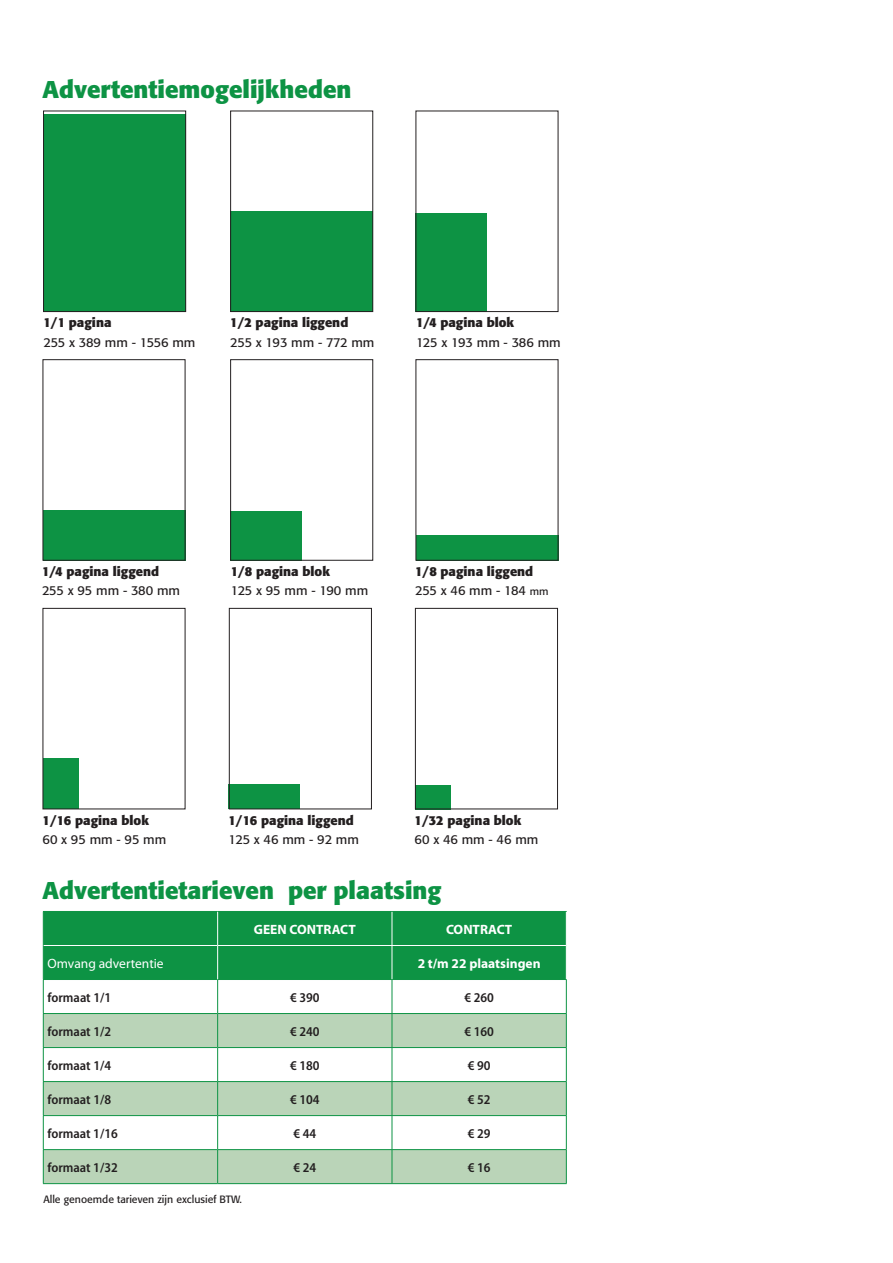
<style>
.page{position:relative;width:893px;height:1263px;background:#fff}
.page>*{position:absolute;margin:0;border:0;box-sizing:border-box;transform-origin:0 0}
.t1{font:700 24px "Formata";color:#0d9344}
.t2{font:600 semi-condensed 13.5px "Myriad Pro";color:#231f20}
.t3{font:700 13.5px "Myriad Pro";color:#fff}
.t4{font:13.5px "Myriad Pro";color:#fff}
.t5{font:700 12.9px/19px "Formata";color:#231f20}
.t6{font:12.9px "Formata";color:#231f20}
.t7{font:12.9px "Formata";letter-spacing:-.02em;color:#231f20}
.t8{font:10.5px "Formata";color:#231f20}
.s1{font-weight:400}
.s2{font-weight:400;font-size:10.5px}
</style>
<div class="page">
<div style="left:416px;top:213px;width:71px;height:99px;background:#0d9344"></div>
<div style="left:415px;top:111px;width:143px;height:201px;border:1px solid #231f20"></div>
<div style="left:231px;top:211px;width:142px;height:101px;background:#0d9344"></div>
<div style="left:230px;top:111px;width:143px;height:201px;border:1px solid #231f20"></div>
<div style="left:44px;top:115px;width:142px;height:197px;background:#0d9344"></div>
<div style="left:43px;top:111px;width:143px;height:201px;border:1px solid #231f20"></div>
<div style="left:43px;top:510px;width:142px;height:50px;background:#0d9344"></div>
<div style="left:43px;top:359px;width:142px;height:202px;border:1px solid #231f20"></div>
<div style="left:416px;top:535px;width:142px;height:25px;background:#0d9344"></div>
<div style="left:415px;top:359px;width:143px;height:202px;border:1px solid #231f20"></div>
<div style="left:231px;top:511px;width:71px;height:49px;background:#0d9344"></div>
<div style="left:230px;top:359px;width:143px;height:202px;border:1px solid #231f20"></div>
<div style="left:415px;top:785px;width:36px;height:24px;background:#0d9344"></div>
<div style="left:415px;top:608px;width:143px;height:201px;border:1px solid #231f20"></div>
<div style="left:43px;top:759px;width:35px;height:50px;background:#0d9344"></div>
<div style="left:229px;top:784px;width:71px;height:25px;background:#0d9344"></div>
<div style="left:229px;top:608px;width:143px;height:201px;border:1px solid #231f20"></div>
<div style="left:44px;top:912px;width:522px;height:67px;background:#0d9344"></div>
<div style="left:44px;top:1014px;width:522px;height:169px;background:#bad4b8"></div>
<svg style="left:44px;top:1048px;width:522px;height:101px"></svg>
<hr style="left:43px;top:912px;width:1px;height:33px;background:#0d9344">
<hr style="left:43px;top:945px;width:1px;height:34px;background:#0d9344">
<hr style="left:43px;top:911px;width:175px;height:1px;background:#0d9344">
<hr style="left:218px;top:911px;width:174px;height:1px;background:#0d9344">
<hr style="left:392px;top:911px;width:175px;height:1px;background:#0d9344">
<hr style="left:43px;top:980px;width:1px;height:33px;background:#0d9344">
<hr style="left:43px;top:979px;width:175px;height:1px;background:#0d9344">
<hr style="left:217px;top:980px;width:1px;height:33px;background:#0d9344">
<hr style="left:218px;top:979px;width:174px;height:1px;background:#0d9344">
<hr style="left:392px;top:979px;width:175px;height:1px;background:#0d9344">
<hr style="left:392px;top:980px;width:1px;height:33px;background:#0d9344">
<hr style="left:566px;top:980px;width:1px;height:33px;background:#0d9344">
<hr style="left:43px;top:1014px;width:1px;height:33px;background:#0d9344">
<hr style="left:43px;top:1013px;width:175px;height:1px;background:#0d9344">
<hr style="left:217px;top:1014px;width:1px;height:33px;background:#0d9344">
<hr style="left:218px;top:1013px;width:174px;height:1px;background:#0d9344">
<hr style="left:392px;top:1013px;width:175px;height:1px;background:#0d9344">
<hr style="left:392px;top:1014px;width:1px;height:33px;background:#0d9344">
<hr style="left:566px;top:1014px;width:1px;height:33px;background:#0d9344">
<hr style="left:43px;top:1048px;width:1px;height:33px;background:#0d9344">
<hr style="left:43px;top:1047px;width:175px;height:1px;background:#0d9344">
<hr style="left:217px;top:1048px;width:1px;height:33px;background:#0d9344">
<hr style="left:218px;top:1047px;width:174px;height:1px;background:#0d9344">
<hr style="left:392px;top:1047px;width:175px;height:1px;background:#0d9344">
<hr style="left:392px;top:1048px;width:1px;height:33px;background:#0d9344">
<hr style="left:566px;top:1048px;width:1px;height:33px;background:#0d9344">
<hr style="left:43px;top:1082px;width:1px;height:33px;background:#0d9344">
<hr style="left:43px;top:1081px;width:175px;height:1px;background:#0d9344">
<hr style="left:217px;top:1082px;width:1px;height:33px;background:#0d9344">
<hr style="left:218px;top:1081px;width:174px;height:1px;background:#0d9344">
<hr style="left:392px;top:1081px;width:175px;height:1px;background:#0d9344">
<hr style="left:392px;top:1082px;width:1px;height:33px;background:#0d9344">
<hr style="left:566px;top:1082px;width:1px;height:33px;background:#0d9344">
<hr style="left:43px;top:1116px;width:1px;height:33px;background:#0d9344">
<hr style="left:43px;top:1115px;width:175px;height:1px;background:#0d9344">
<hr style="left:217px;top:1116px;width:1px;height:33px;background:#0d9344">
<hr style="left:218px;top:1115px;width:174px;height:1px;background:#0d9344">
<hr style="left:392px;top:1115px;width:175px;height:1px;background:#0d9344">
<hr style="left:392px;top:1116px;width:1px;height:33px;background:#0d9344">
<hr style="left:566px;top:1116px;width:1px;height:33px;background:#0d9344">
<hr style="left:43px;top:1150px;width:1px;height:33px;background:#0d9344">
<hr style="left:43px;top:1149px;width:175px;height:1px;background:#0d9344">
<hr style="left:43px;top:1183px;width:175px;height:1px;background:#0d9344">
<hr style="left:217px;top:1150px;width:1px;height:33px;background:#0d9344">
<hr style="left:218px;top:1149px;width:174px;height:1px;background:#0d9344">
<hr style="left:218px;top:1183px;width:174px;height:1px;background:#0d9344">
<hr style="left:392px;top:1150px;width:1px;height:33px;background:#0d9344">
<hr style="left:392px;top:1149px;width:175px;height:1px;background:#0d9344">
<hr style="left:566px;top:1150px;width:1px;height:33px;background:#0d9344">
<hr style="left:392px;top:1183px;width:175px;height:1px;background:#0d9344">
<hr style="left:44px;top:945px;width:174px;height:1px;background:#fff">
<hr style="left:218px;top:945px;width:174px;height:1px;background:#fff">
<hr style="left:392px;top:945px;width:175px;height:1px;background:#fff">
<hr style="left:217px;top:912px;width:1px;height:33px;background:#fff">
<hr style="left:392px;top:912px;width:1px;height:33px;background:#fff">
<hr style="left:217px;top:946px;width:1px;height:33px;background:#fff">
<hr style="left:392px;top:946px;width:1px;height:33px;background:#fff">
<h1 class="t1" style="left:43px;top:74px;width:311px">Advertentiemogelijkheden</h1>
<p class="t5" style="left:43px;top:313px;width:70px">1/1 pagina</p>
<p class="t7" style="left:43px;top:334px;width:153px">255 x 389 mm - 1556 mm</p>
<p class="t5" style="left:230px;top:313px;width:120px">1/2 pagina liggend</p>
<p class="t7" style="left:230px;top:334px;width:146px">255 x 193 mm - 772 mm</p>
<p class="t5" style="left:416px;top:313px;width:100px">1/4 pagina blok</p>
<p class="t6" style="left:416px;top:334px;width:146px">125 x 193 mm - 386 mm</p>
<p class="t5" style="left:42px;top:562px;width:119px">1/4 pagina liggend</p>
<p class="t6" style="left:42px;top:583px;width:140px">255 x 95 mm - 380 mm</p>
<p class="t5" style="left:231px;top:562px;width:101px">1/8 pagina blok</p>
<p class="t6" style="left:231px;top:583px;width:139px">125 x 95 mm - 190 mm</p>
<p class="t5" style="left:415px;top:562px;width:135px">1/8 pagina liggend<br><span class="s1">255 x 46 mm - 184</span> <span class="s2">mm</span></p>
<p class="t5" style="left:43px;top:810px;width:108px">1/16 pagina blok</p>
<p class="t6" style="left:43px;top:831px;width:125px">60 x 95 mm - 95 mm</p>
<p class="t5" style="left:228px;top:810px;width:127px">1/16 pagina liggend</p>
<p class="t6" style="left:228px;top:831px;width:132px">125 x 46 mm - 92 mm</p>
<p class="t5" style="left:415px;top:810px;width:108px">1/32 pagina blok</p>
<p class="t6" style="left:415px;top:831px;width:125px">60 x 46 mm - 46 mm</p>
<h1 class="t1" style="left:43px;top:875px;width:401px">Advertentietarieven per plaatsing</h1>
<p class="t3" style="left:254px;top:920px;width:103px">GEEN CONTRACT</p>
<p class="t3" style="left:446px;top:920px;width:68px">CONTRACT</p>
<p class="t4" style="left:48px;top:955px;width:118px">Omvang advertentie</p>
<p class="t3" style="left:418px;top:954px;width:124px">2 t/m 22 plaatsingen</p>
<p class="t2" style="left:48px;top:988px;width:65px">formaat 1/1</p>
<p class="t2" style="left:290px;top:988px;width:31px">€ 390</p>
<p class="t2" style="left:464px;top:988px;width:31px">€ 260</p>
<p class="t2" style="left:48px;top:1022px;width:65px">formaat 1/2</p>
<p class="t2" style="left:290px;top:1022px;width:31px">€ 240</p>
<p class="t2" style="left:464px;top:1022px;width:31px">€ 160</p>
<p class="t2" style="left:48px;top:1057px;width:65px">formaat 1/4</p>
<p class="t2" style="left:290px;top:1057px;width:31px">€ 180</p>
<p class="t2" style="left:468px;top:1057px;width:24px">€ 90</p>
<p class="t2" style="left:48px;top:1091px;width:65px">formaat 1/8</p>
<p class="t2" style="left:290px;top:1091px;width:31px">€ 104</p>
<p class="t2" style="left:468px;top:1091px;width:24px">€ 52</p>
<p class="t2" style="left:47px;top:1125px;width:72px">formaat 1/16</p>
<p class="t2" style="left:293px;top:1125px;width:24px">€ 44</p>
<p class="t2" style="left:468px;top:1125px;width:24px">€ 29</p>
<p class="t2" style="left:47px;top:1159px;width:72px">formaat 1/32</p>
<p class="t2" style="left:293px;top:1159px;width:24px">€ 24</p>
<p class="t2" style="left:468px;top:1159px;width:24px">€ 16</p>
<p class="t8" style="left:43px;top:1193px;width:200px">Alle genoemde tarieven zijn exclusief BTW.</p>
</div>
